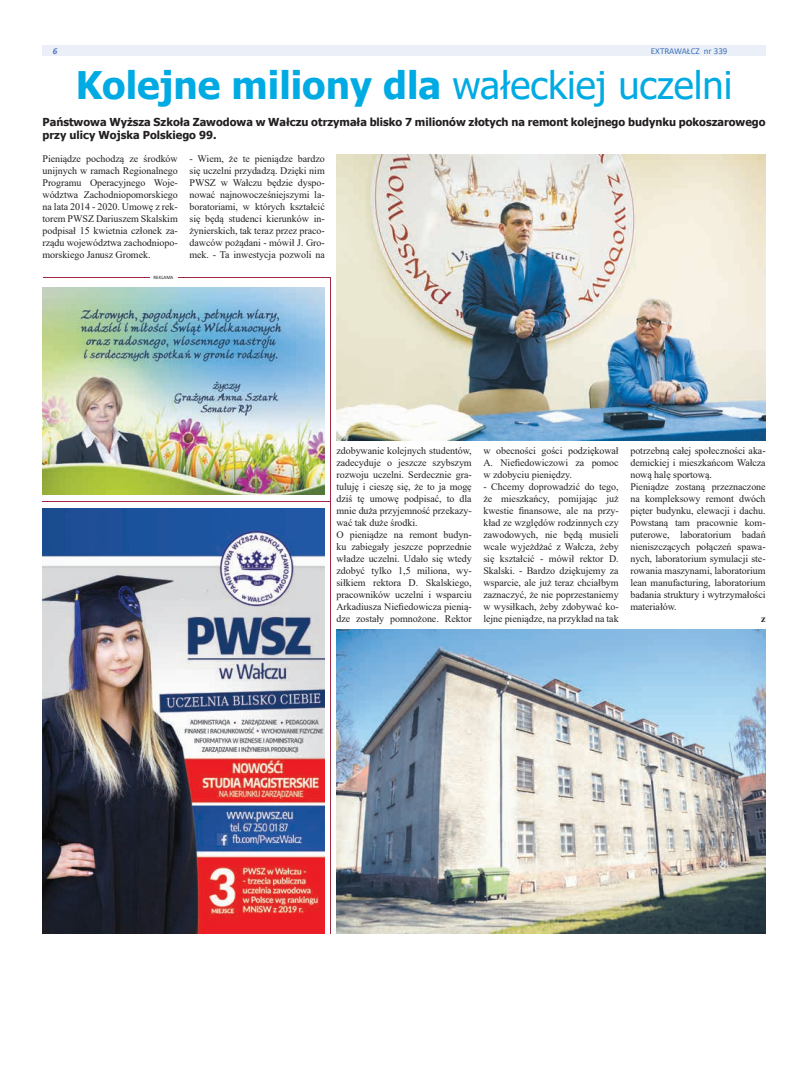
<style>
.page{position:relative;width:794px;height:1092px;background:#fff}
.page>*{position:absolute;margin:0;border:0;box-sizing:border-box;transform-origin:0 0}
.t1{font:700 38px "Tahoma";color:#00aae3}
.t2{font:700 11px/13.2px "Tahoma";color:#231f20}
.t3{font:10px/12px "Times New Roman";letter-spacing:-.005em;color:#231f20;text-align:justify}
.t4{font:700 10px "Times New Roman";color:#231f20}
.t5{font:9px "Calibri";color:#3d72b6}
.t6{font:italic 700 9px "Calibri";color:#4d75bb}
.t7{font:5px "Calibri";color:#231f20}
.s1{font-weight:400}
</style>
<div class="page">
<div style="left:43px;top:45px;width:722px;height:11px;background:#eaeff8"></div>
<img style="left:43px;top:288px;width:282px;height:206px">
<img style="left:43px;top:508px;width:282px;height:425px">
<hr style="left:330px;top:277px;width:1px;height:656px;background:#a02540">
<hr style="left:43px;top:277px;width:287px;height:1px;background:#a02540">
<hr style="left:150px;top:275px;width:27px;height:4px;background:#fff">
<hr style="left:43px;top:501px;width:287px;height:1px;background:#a02540">
<img style="left:336px;top:155px;width:429px;height:286px">
<img style="left:336px;top:629px;width:429px;height:304px">
<p class="t6" style="left:53px;top:44px;width:6px">6</p>
<p class="t5" style="left:651px;top:44px;width:78px">EXTRAWAŁCZ nr 339</p>
<h1 class="t1" style="left:76px;top:58px;width:658px">Kolejne miliony dla <span class="s1">wałeckiej uczelni</span></h1>
<p class="t2" style="left:43px;top:116px;width:724px">Państwowa Wyższa Szkoła Zawodowa w Wałczu otrzymała blisko 7 milionów złotych na remont kolejnego budynku pokoszarowego przy ulicy Wojska Polskiego 99.</p>
<p class="t3" style="left:43px;top:152px;width:137px">Pieniądze pochodzą ze środków unijnych w ramach Regionalnego Programu Operacyjnego Woje&shy;wództwa Zachodniopomorskiego na lata 2014 - 2020. Umowę z rek&shy;torem PWSZ Dariuszem Skalskim podpisał 15 kwietnia członek za&shy;rządu województwa zachodniopo&shy;morskiego Janusz Gromek.</p>
<p class="t3" style="left:189px;top:152px;width:137px">- Wiem, że te pieniądze bardzo się uczelni przydadzą. Dzięki nim PWSZ w Wałczu będzie dyspo&shy;nować najnowocześniejszymi la&shy;boratoriami, w których kształcić się będą studenci kierunków in&shy;żynierskich, tak teraz przez praco&shy;dawców pożądani - mówił J. Gro&shy;mek. - Ta inwestycja pozwoli na</p>
<p class="t7" style="left:154px;top:273px;width:21px">REKLAMA</p>
<p class="t3" style="left:336px;top:444px;width:137px;text-align:left">zdobywanie kolejnych studentów, zadecyduje o jeszcze szybszym rozwoju uczelni. Serdecznie gra&shy;tuluję i cieszę się, że to ja mogę dziś tę umowę podpisać, to dla mnie duża przyjemność przekazy&shy;wać tak duże środki.<br>O pieniądze na remont budyn&shy;ku zabiegały jeszcze poprzednie władze uczelni. Udało się wtedy zdobyć tylko 1,5 miliona, wy&shy;siłkiem rektora D. Skalskiego, pracowników uczelni i wsparciu<br>Arkadiusza Niefiedowicza pienią&shy;dze zostały pomnożone. Rektor</p>
<p class="t3" style="left:483px;top:444px;width:137px">w obecności gości podziękował A. Niefiedowiczowi za pomoc w zdobyciu pieniędzy.</p>
<p class="t3" style="left:483px;top:480px;width:137px">- Chcemy doprowadzić do tego, że mieszkańcy, pomijając już kwestie finansowe, ale na przy&shy;kład ze względów rodzinnych czy zawodowych, nie będą musieli wcale wyjeżdżać z Wałcza, żeby się kształcić - mówił rektor D.<br>Skalski. - Bardzo dziękujemy za wsparcie, ale już teraz chciałbym zaznaczyć, że nie poprzestaniemy w wysiłkach, żeby zdobywać ko&shy;lejne pieniądze, na przykład na tak</p>
<p class="t3" style="left:630px;top:444px;width:137px;text-align:left">potrzebną całej społeczności aka&shy;demickiej i mieszkańcom Wałcza nową halę sportową.<br>Pieniądze zostaną przeznaczone na kompleksowy remont dwóch pięter budynku, elewacji i dachu.<br>Powstaną tam pracownie kom&shy;puterowe, laboratorium badań nieniszczących połączeń spawa&shy;nych, laboratorium symulacji ste&shy;rowania maszynami, laboratorium lean manufacturing, laboratorium badania struktury i wytrzymałości materiałów.</p>
<p class="t4" style="left:761px;top:611px;width:6px">z</p>
</div>
